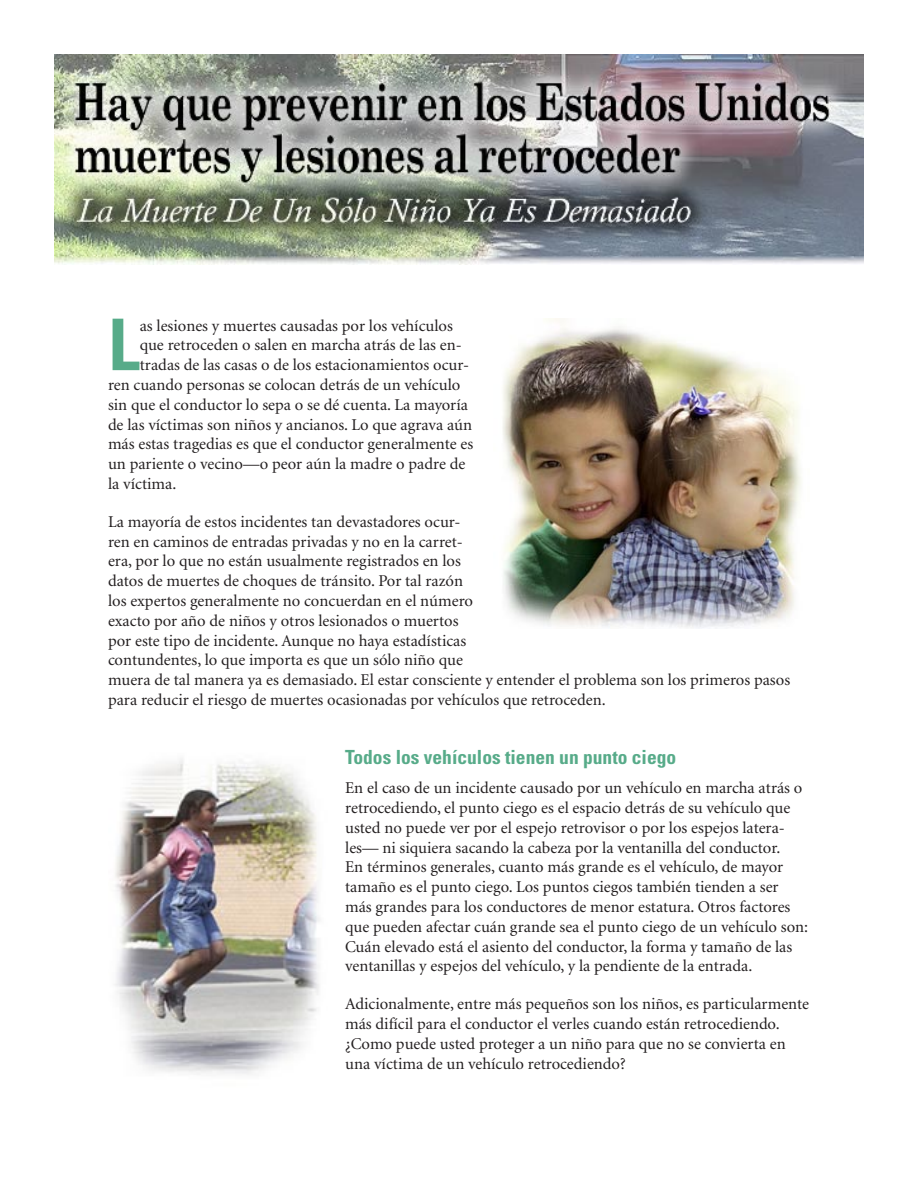
<style>
.page{position:relative;width:918px;height:1188px;background:#fff}
.page>*{position:absolute;margin:0;border:0;box-sizing:border-box;transform-origin:0 0}
.Body{font:700 condensed 71.4px "Univers";color:#57ab89}
.HeadA{font:700 condensed 19.5px "Univers";color:#57ab89}
.Body-2{font:16.5px/19.8px "Minion";color:#231f20}
</style>
<div class="page">
<img style="left:54px;top:54px;width:810px;height:210px">
<img style="left:502px;top:318px;width:299px;height:310px">
<img style="left:115px;top:759px;width:205px;height:316px">
<p class="Body" style="left:108px;top:301px;width:33px">L</p>
<p class="Body-2" style="left:140px;top:316px;width:315px">as lesiones y muertes causadas por los vehículos</p>
<p class="Body-2" style="left:140px;top:336px;width:324px">que retroceden o salen en marcha atrás de las en-</p>
<p class="Body-2" style="left:140px;top:356px;width:331px">tradas de las casas o de los estacionamientos ocur-</p>
<p class="Body-2" style="left:108px;top:375px;width:354px">ren cuando personas se colocan detrás de un vehículo</p>
<p class="Body-2" style="left:108px;top:395px;width:361px">sin que el conductor lo sepa o se dé cuenta. La mayoría</p>
<p class="Body-2" style="left:108px;top:415px;width:366px">de las víctimas son niños y ancianos. Lo que agrava aún</p>
<p class="Body-2" style="left:108px;top:435px;width:367px">más estas tragedias es que el conductor generalmente es</p>
<p class="Body-2" style="left:108px;top:455px;width:359px">un pariente o vecino—o peor aún la madre o padre de</p>
<p class="Body-2" style="left:108px;top:474px;width:70px">la víctima.</p>
<p class="Body-2" style="left:108px;top:512px;width:684px">La mayoría de estos incidentes tan devastadores ocur-<br>ren en caminos de entradas privadas y no en la carret-<br>era, por lo que no están usualmente registrados en los<br>datos de muertes de choques de tránsito. Por tal razón<br>los expertos generalmente no concuerdan en el número<br>exacto por año de niños y otros lesionados o muertos<br>por este tipo de incidente. Aunque no haya estadísticas<br>contundentes, lo que importa es que un sólo niño que<br>muera de tal manera ya es demasiado. El estar consciente y entender el problema son los primeros pasos para reducir el riesgo de muertes ocasionadas por vehículos que retroceden.</p>
<p class="HeadA" style="left:345px;top:745px;width:333px">Todos los vehículos tienen un punto ciego</p>
<p class="Body-2" style="left:345px;top:779px;width:464px">En el caso de un incidente causado por un vehículo en marcha atrás o retrocediendo, el punto ciego es el espacio detrás de su vehículo que usted no puede ver por el espejo retrovisor o por los espejos latera&shy;les— ni siquiera sacando la cabeza por la ventanilla del conductor.<br>En términos generales, cuanto más grande es el vehículo, de mayor tamaño es el punto ciego. Los puntos ciegos también tienden a ser más grandes para los conductores de menor estatura. Otros factores que pueden afectar cuán grande sea el punto ciego de un vehículo son:<br>Cuán elevado está el asiento del conductor, la forma y tamaño de las ventanillas y espejos del vehículo, y la pendiente de la entrada.</p>
<p class="Body-2" style="left:345px;top:995px;width:465px">Adicionalmente, entre más pequeños son los niños, es particularmente más difícil para el conductor el verles cuando están retrocediendo. ¿Como puede usted proteger a un niño para que no se convierta en una víctima de un vehículo retrocediendo?</p>
</div>
